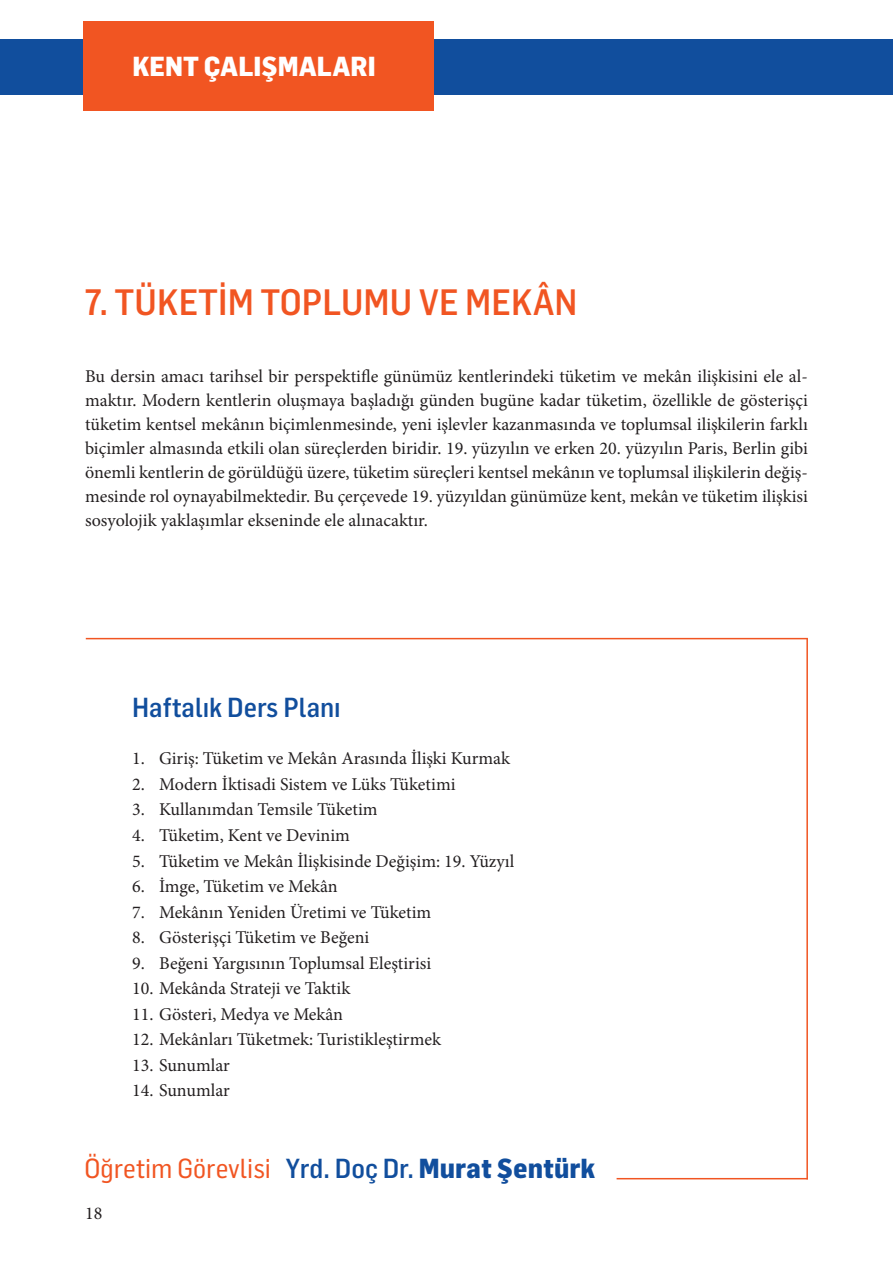
<style>
.page{position:relative;width:893px;height:1263px;background:#fff}
.page>*{position:absolute;margin:0;border:0;box-sizing:border-box;transform-origin:0 0}
.t1{font:500 36px "Flama Semicondensed";color:#f15522}
.t2{font:27px "Flama Semicondensed Basic";color:#f15522}
.t3{font:500 27px "Flama Semicondensed";color:#114e9d}
.t4{font:800 27px "Flama Semicondensed";color:#fff}
.t5{font:18px/24px "Minion Pro";color:#231f20;text-align:justify}
.s1{font-family:"Flama Semicondensed";font-weight:500;color:#114e9d}
.s2{font-family:"Flama Semicondensed";font-weight:800;color:#114e9d}
</style>
<div class="page">
<div style="left:0;top:39px;width:893px;height:56px;background:#114e9d"></div>
<div style="left:83px;top:21px;width:351px;height:90px;background:#f15522"></div>
<hr style="left:806px;top:639px;width:2px;height:540px;background:#f15522">
<hr style="left:86px;top:638px;width:722px;height:1px;background:#f15522">
<hr style="left:617px;top:1178px;width:191px;height:1px;background:#f15522">
<h2 class="t4" style="left:132px;top:48px;width:245px">KENT ÇALIŞMALARI</h2>
<h1 class="t1" style="left:85px;top:279px;width:494px">7. TÜKETİM TOPLUMU VE MEKÂN</h1>
<p class="t5" style="left:85px;top:364px;width:724px">Bu dersin amacı tarihsel bir perspektifle günümüz kentlerindeki tüketim ve mekân ilişkisini ele al&shy;maktır. Modern kentlerin oluşmaya başladığı günden bugüne kadar tüketim, özellikle de gösterişçi tüketim kentsel mekânın biçimlenmesinde, yeni işlevler kazanmasında ve toplumsal ilişkilerin farklı biçimler almasında etkili olan süreçlerden biridir. 19. yüzyılın ve erken 20. yüzyılın Paris, Berlin gibi önemli kentlerin de görüldüğü üzere, tüketim süreçleri kentsel mekânın ve toplumsal ilişkilerin değiş&shy;mesinde rol oynayabilmektedir. Bu çerçevede 19. yüzyıldan günümüze kent, mekân ve tüketim ilişkisi sosyolojik yaklaşımlar ekseninde ele alınacaktır.</p>
<h2 class="t3" style="left:132px;top:690px;width:210px">Haftalık Ders Planı</h2>
<p class="t5" style="left:132px;top:747px;width:379px">1. Giriş: Tüketim ve Mekân Arasında İlişki Kurmak</p>
<p class="t5" style="left:132px;top:772px;width:325px">2. Modern İktisadi Sistem ve Lüks Tüketimi</p>
<p class="t5" style="left:132px;top:798px;width:247px">3. Kullanımdan Temsile Tüketim</p>
<p class="t5" style="left:132px;top:823px;width:219px">4. Tüketim, Kent ve Devinim</p>
<p class="t5" style="left:132px;top:849px;width:384px">5. Tüketim ve Mekân İlişkisinde Değişim: 19. Yüzyıl</p>
<p class="t5" style="left:132px;top:874px;width:207px">6. İmge, Tüketim ve Mekân</p>
<p class="t5" style="left:132px;top:900px;width:301px">7. Mekânın Yeniden Üretimi ve Tüketim</p>
<p class="t5" style="left:132px;top:925px;width:239px">8. Gösterişçi Tüketim ve Beğeni</p>
<p class="t5" style="left:132px;top:951px;width:301px">9. Beğeni Yargısının Toplumsal Eleştirisi</p>
<p class="t5" style="left:132px;top:976px;width:220px">10. Mekânda Strateji ve Taktik</p>
<p class="t5" style="left:132px;top:1002px;width:212px">11. Gösteri, Medya ve Mekân</p>
<p class="t5" style="left:132px;top:1027px;width:310px">12. Mekânları Tüketmek: Turistikleştirmek</p>
<p class="t5" style="left:132px;top:1053px;width:99px">13. Sunumlar</p>
<p class="t5" style="left:132px;top:1078px;width:99px">14. Sunumlar</p>
<h2 class="t2" style="left:84px;top:1151px;width:512px">Öğretim Görevlisi <span class="s1">Yrd. Doç Dr.</span> <span class="s2">Murat Şentürk</span></h2>
<p class="t5" style="left:85px;top:1201px;width:19px">18</p>
</div>
